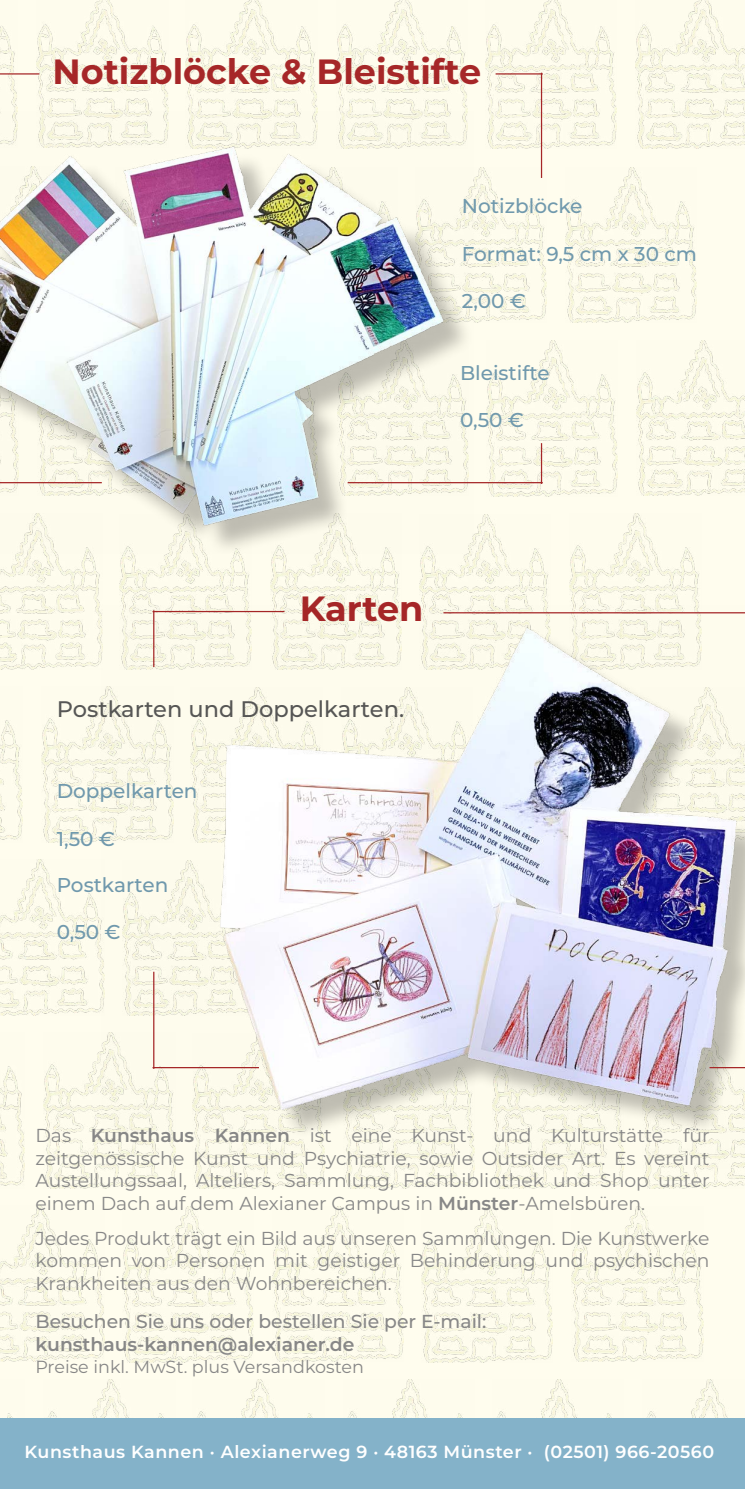
<style>
.page{position:relative;width:745px;height:1489px;background:#fff}
.page>*{position:absolute;margin:0;border:0;box-sizing:border-box;transform-origin:0 0}
.t1{font:700 35px "Montserrat";color:#a62728}
.t2{font:500 22.5px "Montserrat";color:#575756}
.t3{font:500 20px "Montserrat";color:#7099ad}
.t4{font:18.75px/22.5px "Montserrat";color:#878787;text-align:justify}
.t5{font:500 18.75px "Montserrat";color:#878787}
.t6{font:600 18.75px "Montserrat";color:#878787}
.t7{font:600 17.5px "Montserrat";letter-spacing:.03em;color:#fff}
.t8{font:17.5px "Montserrat";color:#878787}
.s1{font-weight:600}
</style>
<div class="page">
<div style="left:0;top:0;width:744px;height:1488px;background:#fffdee"></div>
<img style="left:0;top:556px;width:102px;height:113px">
<img style="left:120px;top:556px;width:129px;height:49px">
<img style="left:270px;top:556px;width:129px;height:49px">
<img style="left:419px;top:514px;width:129px;height:91px">
<img style="left:569px;top:514px;width:130px;height:91px">
<img style="left:0;top:720px;width:23px;height:120px">
<img style="left:42px;top:696px;width:60px;height:146px">
<img style="left:474px;top:167px;width:72px;height:156px">
<img style="left:565px;top:167px;width:131px;height:156px">
<img style="left:485px;top:340px;width:132px;height:156px">
<img style="left:636px;top:340px;width:108px;height:156px">
<img style="left:0;top:26px;width:18px;height:85px">
<img style="left:37px;top:0;width:131px;height:111px">
<img style="left:186px;top:0;width:131px;height:111px">
<img style="left:336px;top:0;width:131px;height:111px">
<img style="left:485px;top:0;width:131px;height:148px">
<img style="left:635px;top:0;width:109px;height:148px">
<img style="left:0;top:859px;width:102px;height:156px">
<img style="left:0;top:1066px;width:25px;height:120px">
<img style="left:44px;top:1045px;width:131px;height:143px">
<img style="left:194px;top:1167px;width:130px;height:21px">
<img style="left:345px;top:1167px;width:129px;height:21px">
<img style="left:494px;top:1167px;width:129px;height:21px">
<img style="left:644px;top:1167px;width:100px;height:21px">
<img style="left:0;top:1205px;width:104px;height:156px">
<img style="left:122px;top:1206px;width:131px;height:155px">
<img style="left:272px;top:1206px;width:131px;height:155px">
<img style="left:421px;top:1206px;width:131px;height:155px">
<img style="left:571px;top:1206px;width:131px;height:155px">
<img style="left:7px;top:1413px;width:6px;height:5px">
<img style="left:48px;top:1379px;width:116px;height:39px">
<img style="left:197px;top:1379px;width:116px;height:39px">
<img style="left:348px;top:1379px;width:115px;height:39px">
<img style="left:497px;top:1379px;width:115px;height:39px">
<img style="left:647px;top:1379px;width:81px;height:39px">
<img style="left:0;top:111px;width:472px;height:442px">
<div style="left:0;top:1418px;width:744px;height:70px;background:#84b2c9"></div>
<hr style="left:0;top:73px;width:39px;height:2px;background:#a62728">
<hr style="left:495px;top:73px;width:47px;height:2px;background:#a62728">
<hr style="left:540px;top:73px;width:2px;height:105px;background:#a62728">
<hr style="left:540px;top:443px;width:2px;height:41px;background:#a62728">
<hr style="left:347px;top:482px;width:195px;height:1px;background:#a62728">
<hr style="left:0;top:482px;width:102px;height:1px;background:#a62728">
<img style="left:102px;top:605px;width:642px;height:562px">
<hr style="left:709px;top:1066px;width:35px;height:2px;background:#a62728">
<h1 class="t1" style="left:52px;top:47px;width:430px">Notizblöcke &amp; Bleistifte</h1>
<p class="t3" style="left:461px;top:192px;width:122px">Notizblöcke</p>
<p class="t3" style="left:461px;top:239px;width:236px">Format: 9,5 cm x 30 cm</p>
<p class="t3" style="left:461px;top:287px;width:66px">2,00 €</p>
<p class="t3" style="left:459px;top:358px;width:91px">Bleistifte</p>
<p class="t3" style="left:459px;top:406px;width:65px">0,50 €</p>
<h1 class="t1" style="left:299px;top:583px;width:125px">Karten</h1>
<p class="t2" style="left:57px;top:693px;width:348px">Postkarten und Doppelkarten.</p>
<p class="t3" style="left:57px;top:777px;width:142px">Doppelkarten</p>
<p class="t3" style="left:57px;top:824px;width:60px">1,50 €</p>
<p class="t3" style="left:57px;top:870px;width:113px">Postkarten</p>
<p class="t3" style="left:57px;top:918px;width:65px">0,50 €</p>
<p class="t4" style="left:35px;top:1123px;width:675px">Das <span class="s1">Kunsthaus Kannen</span> ist eine Kunst- und Kulturstätte für zeitgenössische Kunst und Psychiatrie, sowie Outsider Art. Es vereint Austellungssaal, Alteliers, Sammlung, Fachbibliothek und Shop unter einem Dach auf dem Alexianer Campus in <span class="s1">Münster</span>-Amelsbüren.</p>
<p class="t4" style="left:35px;top:1226px;width:675px">Jedes Produkt trägt ein Bild aus unseren Sammlungen. Die Kunstwerke kommen von Personen mit geistiger Behinderung und psychischen Krankheiten aus den Wohnbereichen.</p>
<p class="t5" style="left:35px;top:1308px;width:452px">Besuchen Sie uns oder bestellen Sie per E-mail:</p>
<p class="t6" style="left:35px;top:1330px;width:320px">kunsthaus-kannen@alexianer.de</p>
<p class="t8" style="left:35px;top:1354px;width:330px">Preise inkl. MwSt. plus Versandkosten</p>
<p class="t7" style="left:25px;top:1439px;width:690px">Kunsthaus Kannen · Alexianerweg 9 · 48163 Münster · (02501) 966-20560</p>
</div>
